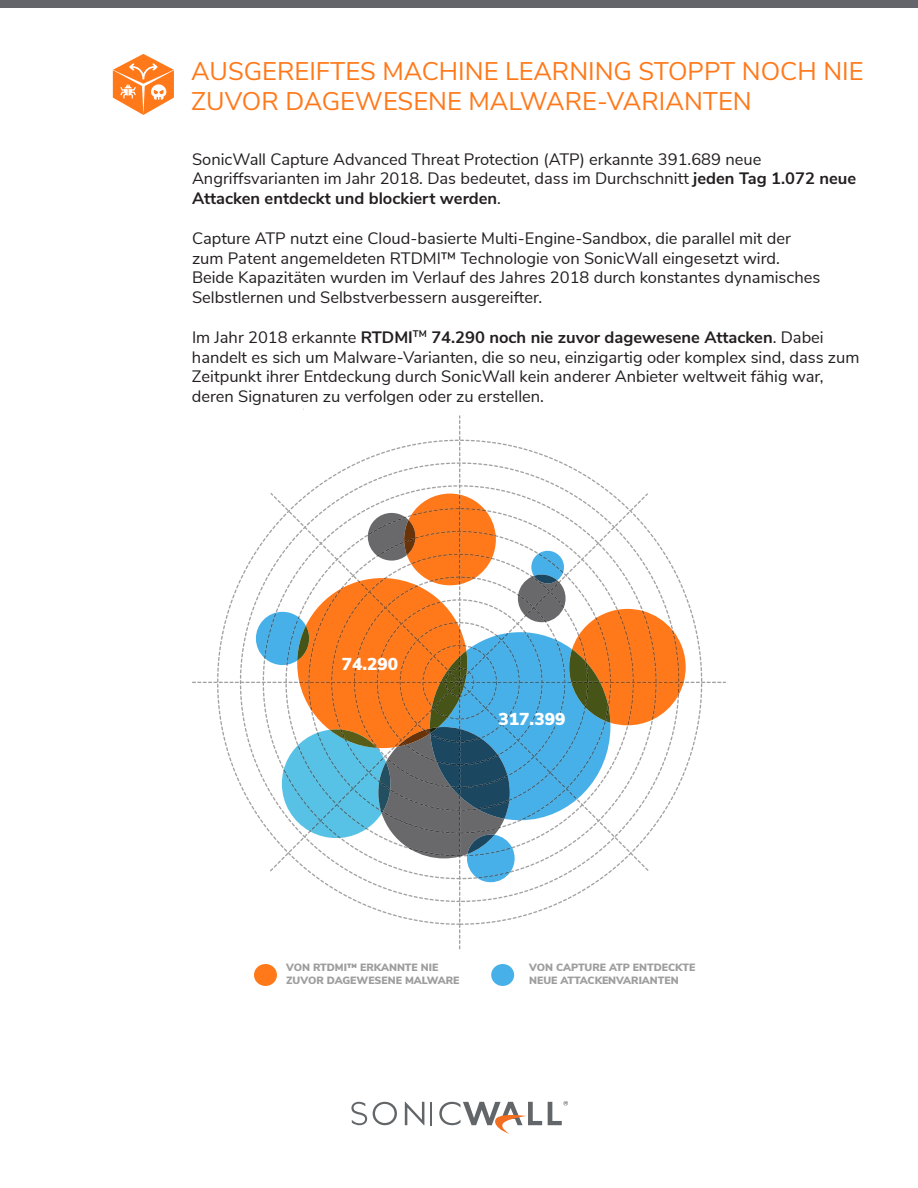
<style>
.page{position:relative;width:918px;height:1188px;background:#fff}
.page>*{position:absolute;margin:0;border:0;box-sizing:border-box;transform-origin:0 0}
.t1{font:25.5px/30.6px "Nunito Sans";color:#ff791a}
.t2{font:900 17.25px "Nunito Sans";color:#fff}
.t3{font:16.5px/19.8px "Nunito Sans";color:#231f20}
.t4{font:900 10.5px/12.6px "Nunito Sans";color:#9e9e9e}
.s1{font-weight:700}
</style>
<div class="page">
<svg style="left:373px;top:1102px;width:24px;height:23px"></svg>
<svg style="left:405px;top:1102px;width:19px;height:23px"></svg>
<svg style="left:430px;top:1102px;width:1px;height:23px"></svg>
<svg style="left:351px;top:1102px;width:16px;height:23px"></svg>
<svg style="left:439px;top:1102px;width:103px;height:32px"></svg>
<svg style="left:548px;top:1101px;width:20px;height:24px"></svg>
<div style="left:0;top:0;width:917px;height:8px;background:#63656a"></div>
<div style="left:254px;top:964px;width:23px;height:22px;background:#ff781a;border-radius:50%"></div>
<svg style="left:192px;top:409px;width:534px;height:540px"></svg>
<div style="left:491px;top:964px;width:23px;height:22px;background:#47b0e8;border-radius:50%"></div>
<h1 class="t1" style="left:191px;top:54px;width:674px">AUSGEREIFTES MACHINE LEARNING STOPPT NOCH NIE<br>ZUVOR DAGEWESENE MALWARE-VARIANTEN</h1>
<p class="t3" style="left:192px;top:148px;width:666px">SonicWall Capture Advanced Threat Protection (ATP) erkannte 391.689 neue<br>Angriffsvarianten im Jahr 2018. Das bedeutet, dass im Durchschnitt <span class="s1">jeden Tag 1.072 neue<br>Attacken entdeckt und blockiert werden</span>.</p>
<p class="t3" style="left:192px;top:227px;width:630px">Capture ATP nutzt eine Cloud-basierte Multi-Engine-Sandbox, die parallel mit der zum Patent angemeldeten RTDMI™ Technologie von SonicWall eingesetzt wird.<br>Beide Kapazitäten wurden im Verlauf des Jahres 2018 durch konstantes dynamisches Selbstlernen und Selbstverbessern ausgereifter.</p>
<p class="t3" style="left:192px;top:326px;width:669px">Im Jahr 2018 erkannte <span class="s1">RTDMI</span><sup>TM</sup> <span class="s1">74.290 noch nie zuvor dagewesene Attacken</span>. Dabei handelt es sich um Malware-Varianten, die so neu, einzigartig oder komplex sind, dass zum Zeitpunkt ihrer Entdeckung durch SonicWall kein anderer Anbieter weltweit fähig war, deren Signaturen zu verfolgen oder zu erstellen.</p>
<p class="t2" style="left:342px;top:651px;width:58px">74.290</p>
<p class="t2" style="left:499px;top:706px;width:68px">317.399</p>
<p class="t4" style="left:286px;top:961px;width:175px">VON RTDMI™ ERKANNTE NIE<br>ZUVOR DAGEWESENE MALWARE</p>
<p class="t4" style="left:529px;top:961px;width:168px">VON CAPTURE ATP ENTDECKTE<br>NEUE ATTACKENVARIANTEN</p>
</div>
